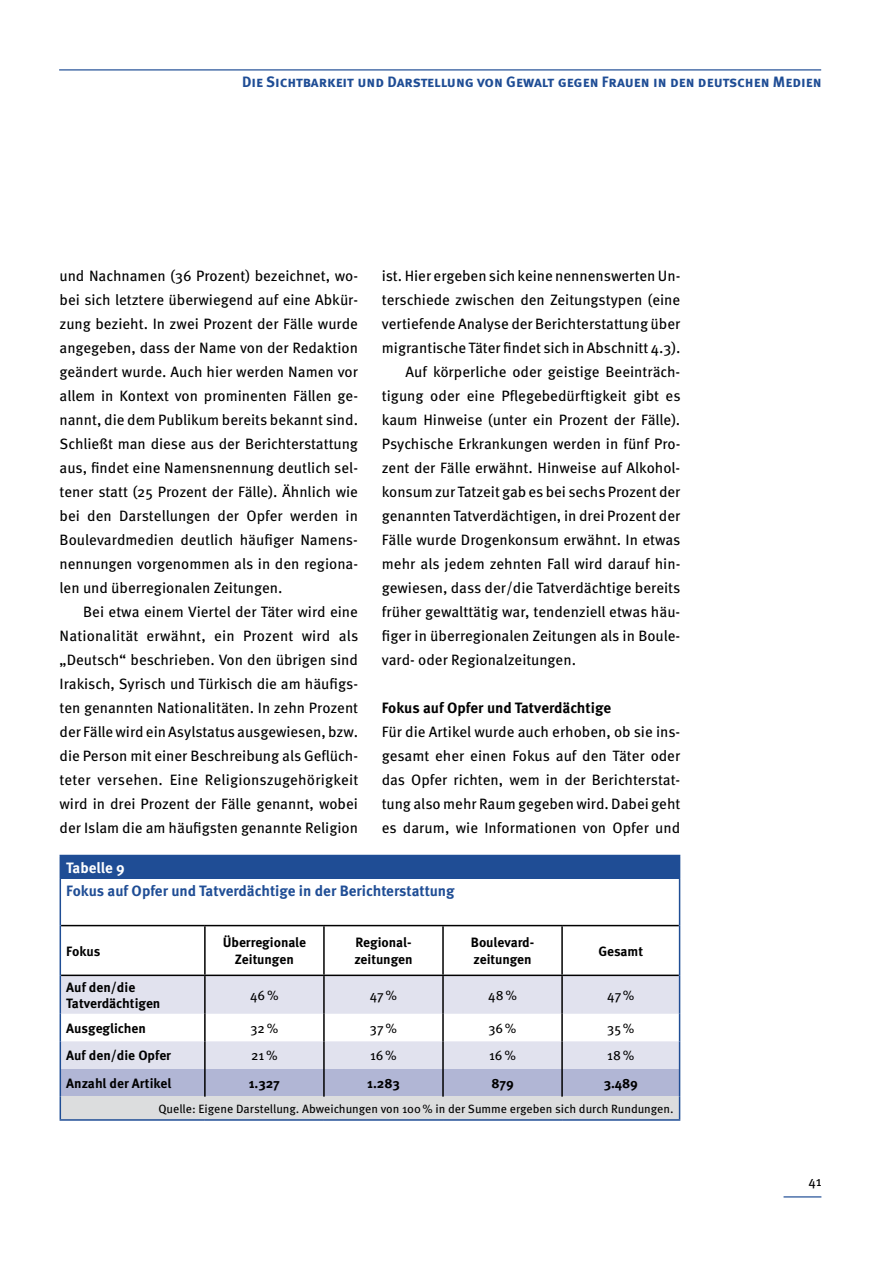
<style>
.page{position:relative;width:893px;height:1263px;background:#fff}
.page>*{position:absolute;margin:0;border:0;box-sizing:border-box;transform-origin:0 0}
.t1{font:15px/24px "Meta OT";color:#000;text-align:justify}
.t2{font:700 15px "Meta OT";color:#1f4d95}
.t3{font:700 15px "Meta OT";color:#000}
.t4{font:700 15px "Meta OT";color:#fff}
.t5{font:700 13.5px/16.2px "Meta OT";color:#000}
.t6{font:13.5px "Meta OT";color:#000}
.t7{font:12px "Meta OT";color:#000}
</style>
<div class="page">
<hr style="left:59px;top:69px;width:762px;height:2px;background:#1f4d95">
<hr style="left:783px;top:1196px;width:38px;height:1px;background:#1f4d95">
<div style="left:60px;top:855px;width:620px;height:24px;background:#1f4d95"></div>
<div style="left:61px;top:976px;width:618px;height:38px;background:#e1e2ee"></div>
<hr style="left:61px;top:974px;width:144px;height:2px;background:#000">
<hr style="left:205px;top:974px;width:119px;height:2px;background:#000">
<hr style="left:324px;top:974px;width:119px;height:2px;background:#000">
<hr style="left:443px;top:974px;width:119px;height:2px;background:#000">
<hr style="left:562px;top:925px;width:117px;height:1px;background:#000">
<hr style="left:562px;top:974px;width:117px;height:2px;background:#000">
<hr style="left:61px;top:925px;width:144px;height:1px;background:#000">
<hr style="left:205px;top:925px;width:119px;height:1px;background:#000">
<hr style="left:204px;top:926px;width:2px;height:48px;background:#000">
<hr style="left:324px;top:925px;width:119px;height:1px;background:#000">
<hr style="left:323px;top:926px;width:2px;height:48px;background:#000">
<hr style="left:443px;top:925px;width:119px;height:1px;background:#000">
<hr style="left:442px;top:926px;width:2px;height:48px;background:#000">
<hr style="left:561px;top:926px;width:2px;height:48px;background:#000">
<hr style="left:204px;top:976px;width:2px;height:38px;background:#000">
<hr style="left:323px;top:976px;width:2px;height:38px;background:#000">
<hr style="left:442px;top:976px;width:2px;height:38px;background:#000">
<hr style="left:561px;top:976px;width:2px;height:38px;background:#000">
<hr style="left:60px;top:879px;width:1px;height:46px;background:#1f4d95">
<hr style="left:679px;top:879px;width:1px;height:46px;background:#1f4d95">
<hr style="left:60px;top:925px;width:1px;height:50px;background:#1f4d95">
<hr style="left:679px;top:925px;width:1px;height:50px;background:#1f4d95">
<hr style="left:60px;top:975px;width:1px;height:39px;background:#1f4d95">
<hr style="left:679px;top:975px;width:1px;height:39px;background:#1f4d95">
<svg style="left:60px;top:1014px;width:620px;height:105px"></svg>
<hr style="left:60px;top:1119px;width:145px;height:2px;background:#1f4d95">
<hr style="left:205px;top:1119px;width:119px;height:2px;background:#1f4d95">
<hr style="left:324px;top:1119px;width:119px;height:2px;background:#1f4d95">
<hr style="left:443px;top:1119px;width:119px;height:2px;background:#1f4d95">
<hr style="left:562px;top:1119px;width:118px;height:2px;background:#1f4d95">
<p class="t2" style="left:242px;top:73px;width:581px">Die Sichtbarkeit und Darstellung von Gewalt gegen Frauen in den deutschen Medien</p>
<p class="t1" style="left:60px;top:264px;width:300px">und Nachnamen (36 Prozent) bezeichnet, wo&shy;bei sich letztere überwiegend auf eine Abkür&shy;zung bezieht. In zwei Prozent der Fälle wurde angegeben, dass der Name von der Redaktion geändert wurde. Auch hier werden Namen vor allem in Kontext von prominenten Fällen ge&shy;nannt, die dem Publikum bereits bekannt sind.<br>Schließt man diese aus der Berichterstattung aus, findet eine Namensnennung deutlich sel&shy;tener statt (25 Prozent der Fälle). Ähnlich wie bei den Darstellungen der Opfer werden in Boulevardmedien deutlich häufiger Namens&shy;nennungen vorgenommen als in den regiona&shy;len und überregionalen Zeitungen.</p>
<p class="t1" style="left:60px;top:600px;width:300px;text-indent:24px">Bei etwa einem Viertel der Täter wird eine Nationalität erwähnt, ein Prozent wird als „Deutsch“ beschrieben. Von den übrigen sind Irakisch, Syrisch und Türkisch die am häufigs&shy;ten genannten Nationalitäten. In zehn Prozent der Fälle wird ein Asylstatus ausgewiesen, bzw. die Person mit einer Beschreibung als Geflüch&shy;teter versehen. Eine Religionszugehörigkeit wird in drei Prozent der Fälle genannt, wobei der Islam die am häufigsten genannte Religion</p>
<p class="t1" style="left:382px;top:264px;width:300px">ist. Hier ergeben sich keine nennenswerten Un-</p>
<p class="t1" style="left:382px;top:288px;width:300px">terschiede zwischen den Zeitungstypen (eine</p>
<p class="t1" style="left:382px;top:312px;width:300px">vertiefende Analyse der Berichterstattung über</p>
<p class="t1" style="left:382px;top:336px;width:300px">migrantische Täter findet sich in Abschnitt 4.3).</p>
<p class="t1" style="left:406px;top:360px;width:276px">Auf körperliche oder geistige Beeinträch-</p>
<p class="t1" style="left:382px;top:384px;width:300px">tigung oder eine Pflegebedürftigkeit gibt es</p>
<p class="t1" style="left:382px;top:408px;width:300px">kaum Hinweise (unter ein Prozent der Fälle).</p>
<p class="t1" style="left:382px;top:432px;width:300px">Psychische Erkrankungen werden in fünf Pro-</p>
<p class="t1" style="left:382px;top:456px;width:300px">zent der Fälle erwähnt. Hinweise auf Alkohol-</p>
<p class="t1" style="left:382px;top:480px;width:300px">konsum zur Tatzeit gab es bei sechs Prozent der</p>
<p class="t1" style="left:382px;top:504px;width:300px">genannten Tatverdächtigen, in drei Prozent der</p>
<p class="t1" style="left:382px;top:528px;width:300px">Fälle wurde Drogenkonsum erwähnt. In etwas</p>
<p class="t1" style="left:382px;top:552px;width:300px">mehr als jedem zehnten Fall wird darauf hin-</p>
<p class="t1" style="left:382px;top:576px;width:300px">gewiesen, dass der/die Tatverdächtige bereits</p>
<p class="t1" style="left:382px;top:600px;width:300px">früher gewalttätig war, tendenziell etwas häu-</p>
<p class="t1" style="left:382px;top:624px;width:300px">figer in überregionalen Zeitungen als in Boule-</p>
<p class="t1" style="left:382px;top:648px;width:196px">vard- oder Regionalzeitungen.</p>
<p class="t3" style="left:382px;top:698px;width:231px">Fokus auf Opfer und Tatverdächtige</p>
<p class="t1" style="left:382px;top:720px;width:300px">Für die Artikel wurde auch erhoben, ob sie ins&shy;gesamt eher einen Fokus auf den Täter oder das Opfer richten, wem in der Berichterstat&shy;tung also mehr Raum gegeben wird. Dabei geht es darum, wie Informationen von Opfer und</p>
<p class="t4" style="left:66px;top:858px;width:60px">Tabelle 9</p>
<p class="t2" style="left:66px;top:881px;width:390px">Fokus auf Opfer und Tatverdächtige in der Berichterstattung</p>
<p class="t5" style="left:66px;top:943px;width:36px">Fokus</p>
<p class="t5" style="left:223px;top:935px;width:85px;text-align:center">Überregionale<br>Zeitungen</p>
<p class="t5" style="left:354px;top:935px;width:60px">Regional&shy;zeitungen</p>
<p class="t5" style="left:471px;top:935px;width:64px">Boulevard&shy;zeitungen</p>
<p class="t5" style="left:598px;top:943px;width:46px">Gesamt</p>
<p class="t5" style="left:66px;top:979px;width:96px">Auf den/die<br>Tatverdächtigen</p>
<p class="t6" style="left:250px;top:986px;width:30px">46%</p>
<p class="t6" style="left:370px;top:986px;width:29px">47%</p>
<p class="t6" style="left:488px;top:986px;width:30px">48%</p>
<p class="t6" style="left:607px;top:986px;width:29px">47%</p>
<p class="t5" style="left:66px;top:1020px;width:81px">Ausgeglichen</p>
<p class="t6" style="left:250px;top:1019px;width:29px">32%</p>
<p class="t6" style="left:370px;top:1019px;width:29px">37%</p>
<p class="t6" style="left:488px;top:1019px;width:30px">36%</p>
<p class="t6" style="left:607px;top:1019px;width:29px">35%</p>
<p class="t5" style="left:66px;top:1048px;width:106px">Auf den/die Opfer</p>
<p class="t6" style="left:251px;top:1047px;width:28px">21%</p>
<p class="t6" style="left:370px;top:1047px;width:28px">16%</p>
<p class="t6" style="left:489px;top:1047px;width:28px">16%</p>
<p class="t6" style="left:607px;top:1047px;width:29px">18%</p>
<p class="t5" style="left:66px;top:1075px;width:107px">Anzahl der Artikel</p>
<p class="t5" style="left:249px;top:1075px;width:33px">1.327</p>
<p class="t5" style="left:367px;top:1075px;width:34px">1.283</p>
<p class="t5" style="left:491px;top:1075px;width:24px">879</p>
<p class="t5" style="left:604px;top:1075px;width:36px">3.489</p>
<p class="t7" style="left:158px;top:1101px;width:517px">Quelle: Eigene Darstellung. Abweichungen von 100% in der Summe ergeben sich durch Rundungen.</p>
<p class="t6" style="left:808px;top:1172px;width:15px">41</p>
</div>
